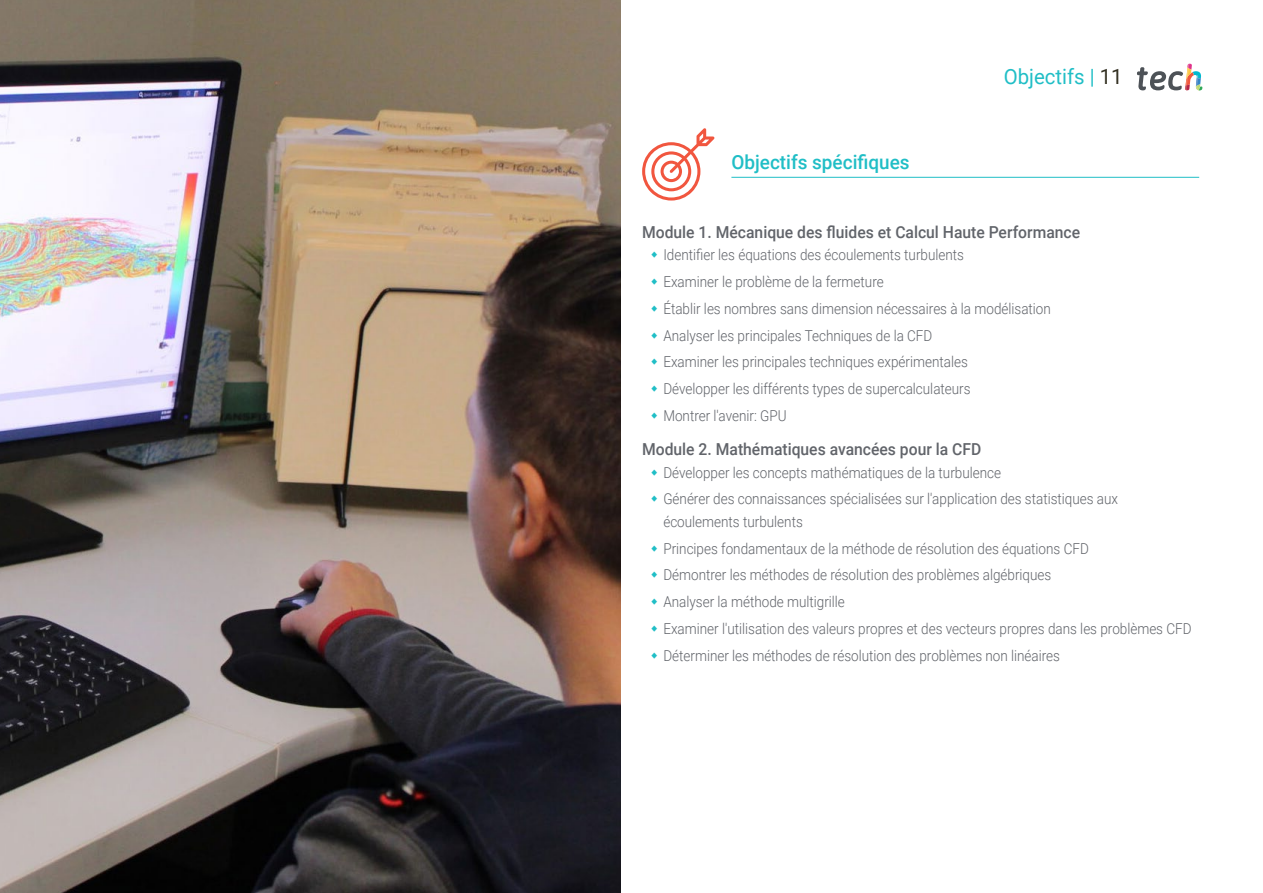
<style>
.page{position:relative;width:1263px;height:893px;background:#fff}
.page>*{position:absolute;margin:0;border:0;box-sizing:border-box;transform-origin:0 0}
.t1{font:21px "Roboto";color:#20bec6}
.t2{font:500 19.5px "Roboto";color:#20bec6}
.t3{font:500 16.5px "Roboto";color:#61646a;scale:.95 1}
.t4{font:300 15px/26.7px "Roboto";color:#61646a;scale:.9 1}
.s1{color:#312e20}
</style>
<div class="page">
<img style="left:0;top:0;width:621px;height:893px">
<svg style="left:1137px;top:64px;width:65px;height:27px"></svg>
<hr style="left:731px;top:177px;width:468px;height:1px;background:#20bec6">
<svg style="left:642px;top:128px;width:72px;height:73px"></svg>
<h2 class="t2" style="left:731px;top:149px;width:180px">Objectifs spécifiques</h2>
<h1 class="t1" style="left:1004px;top:62px;width:120px">Objectifs | <span class="s1">11</span></h1>
<p class="t3" style="left:642px;top:221px;width:463px">Module 1. Mécanique des fluides et Calcul Haute Performance</p>
<p class="t4" style="left:663px;top:241px;width:432px">Identifier les équations des écoulements turbulents<br>Examiner le problème de la fermeture<br>Établir les nombres sans dimension nécessaires à la modélisation Analyser les principales Techniques de la CFD<br>Examiner les principales techniques expérimentales<br>Développer les différents types de supercalculateurs<br>Montrer l'avenir: GPU</p>
<p class="t3" style="left:642px;top:438px;width:358px">Module 2. Mathématiques avancées pour la CFD</p>
<p class="t4" style="left:663px;top:458px;width:507px">Développer les concepts mathématiques de la turbulence<br>Générer des connaissances spécialisées sur l'application des statistiques aux</p>
<p class="t4" style="left:663px;top:508px;width:588px">écoulements turbulents<br>Principes fondamentaux de la méthode de résolution des équations CFD<br>Démontrer les méthodes de résolution des problèmes algébriques<br>Analyser la méthode multigrille<br>Examiner l'utilisation des valeurs propres et des vecteurs propres dans les problèmes CFD Déterminer les méthodes de résolution des problèmes non linéaires</p>
</div>
